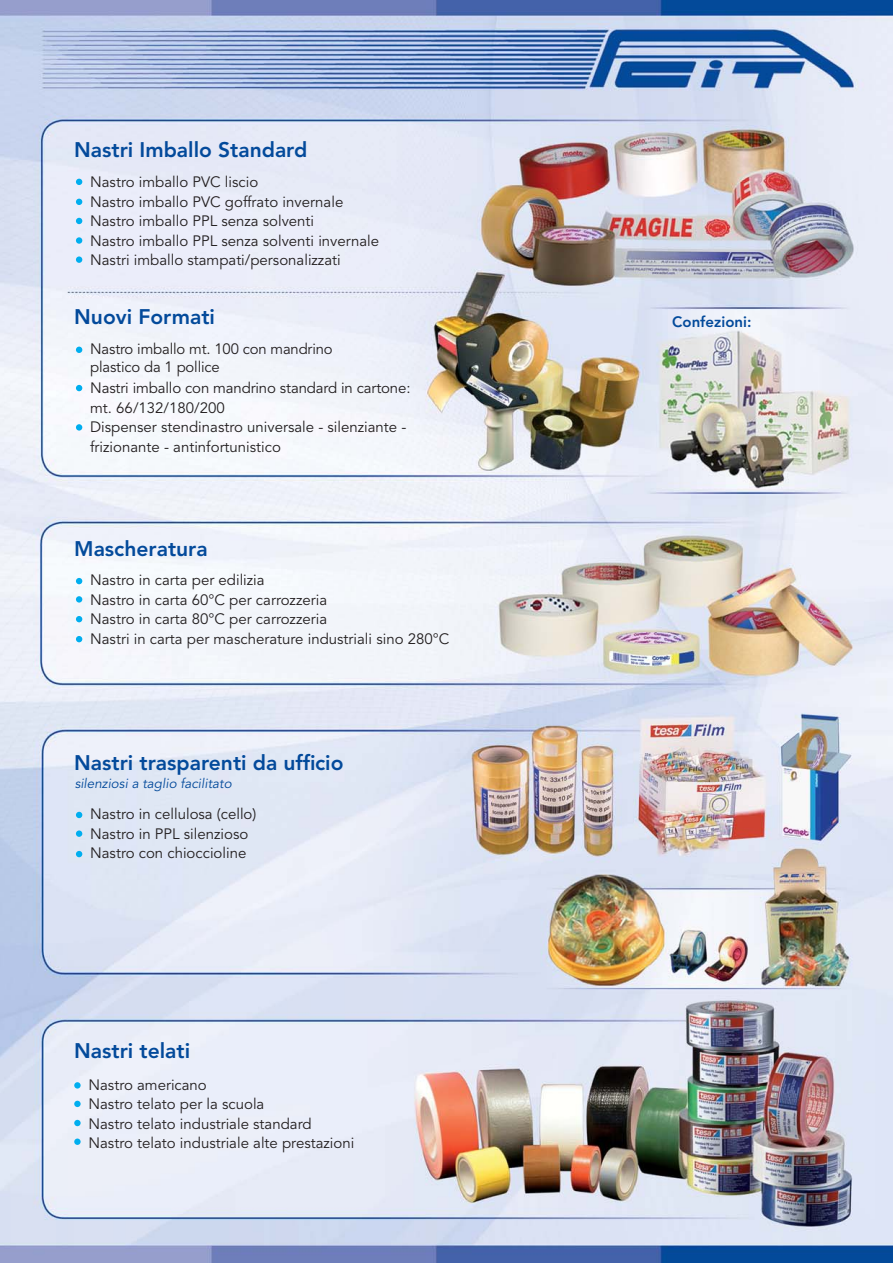
<style>
.page{position:relative;width:893px;height:1263px;background:#fff}
.page>*{position:absolute;margin:0;border:0;box-sizing:border-box;transform-origin:0 0}
.t1{font:800 21px "Avenir LT Std";color:#034a9b}
.t2{font:15px/19.5px "Avenir LT Std";color:#231f20}
.t3{font:800 15px "Avenir LT Std";color:#034a9b}
.t4{font:italic 13.5px "Avenir LT Std";color:#034a9b}
</style>
<div class="page">
<img style="left:0;top:0;width:892px;height:1263px">
<svg style="left:76px;top:179px;width:6px;height:6px"></svg>
<svg style="left:76px;top:347px;width:6px;height:6px"></svg>
<svg style="left:76px;top:578px;width:6px;height:6px"></svg>
<svg style="left:74px;top:1082px;width:7px;height:7px"></svg>
<svg style="left:76px;top:199px;width:6px;height:6px"></svg>
<div style="left:76px;top:596px;width:6px;height:7px;background:#00aeef;border-radius:50%"></div>
<svg style="left:76px;top:812px;width:6px;height:6px"></svg>
<div style="left:74px;top:1101px;width:7px;height:6px;background:#00aeef;border-radius:50%"></div>
<div style="left:74px;top:1120px;width:7px;height:6px;background:#00aeef;border-radius:50%"></div>
<div style="left:74px;top:1139px;width:7px;height:6px;background:#00aeef;border-radius:50%"></div>
<div style="left:76px;top:237px;width:6px;height:7px;background:#00aeef;border-radius:50%"></div>
<svg style="left:76px;top:636px;width:6px;height:6px"></svg>
<svg style="left:76px;top:218px;width:6px;height:6px"></svg>
<svg style="left:76px;top:385px;width:6px;height:6px"></svg>
<div style="left:76px;top:424px;width:6px;height:7px;background:#00aeef;border-radius:50%"></div>
<svg style="left:76px;top:616px;width:6px;height:6px"></svg>
<div style="left:76px;top:830px;width:6px;height:7px;background:#00aeef;border-radius:50%"></div>
<svg style="left:76px;top:851px;width:6px;height:6px"></svg>
<div style="left:76px;top:256px;width:6px;height:7px;background:#00aeef;border-radius:50%"></div>
<h1 class="t1" style="left:74px;top:140px;width:234px">Nastri Imballo Standard</h1>
<p class="t2" style="left:90px;top:173px;width:290px">Nastro imballo PVC liscio<br>Nastro imballo PVC goffrato invernale Nastro imballo PPL senza solventi<br>Nastro imballo PPL senza solventi invernale Nastri imballo stampati/personalizzati</p>
<h1 class="t1" style="left:74px;top:307px;width:142px">Nuovi Formati</h1>
<p class="t3" style="left:672px;top:314px;width:81px">Confezioni:</p>
<p class="t2" style="left:90px;top:341px;width:244px;line-height:18px">Nastro imballo mt. 100 con mandrino plastico da 1 pollice</p>
<p class="t2" style="left:90px;top:379px;width:322px">Nastri imballo con mandrino standard in cartone: mt. 66/132/180/200<br>Dispenser stendinastro universale - silenziante - frizionante - antinfortunistico</p>
<h1 class="t1" style="left:74px;top:538px;width:135px">Mascheratura</h1>
<p class="t2" style="left:90px;top:571px;width:360px">Nastro in carta per edilizia<br>Nastro in carta 60°C per carrozzeria<br>Nastro in carta 80°C per carrozzeria<br>Nastri in carta per mascherature industriali sino 280°C</p>
<h1 class="t1" style="left:74px;top:752px;width:271px">Nastri trasparenti da ufficio</h1>
<p class="t4" style="left:75px;top:777px;width:158px">silenziosi a taglio facilitato</p>
<p class="t2" style="left:90px;top:805px;width:168px">Nastro in cellulosa (cello)<br>Nastro in PPL silenzioso<br>Nastro con chioccioline</p>
<h1 class="t1" style="left:74px;top:1040px;width:117px">Nastri telati</h1>
<p class="t2" style="left:88px;top:1076px;width:267px">Nastro americano<br>Nastro telato per la scuola<br>Nastro telato industriale standard<br>Nastro telato industriale alte prestazioni</p>
</div>
